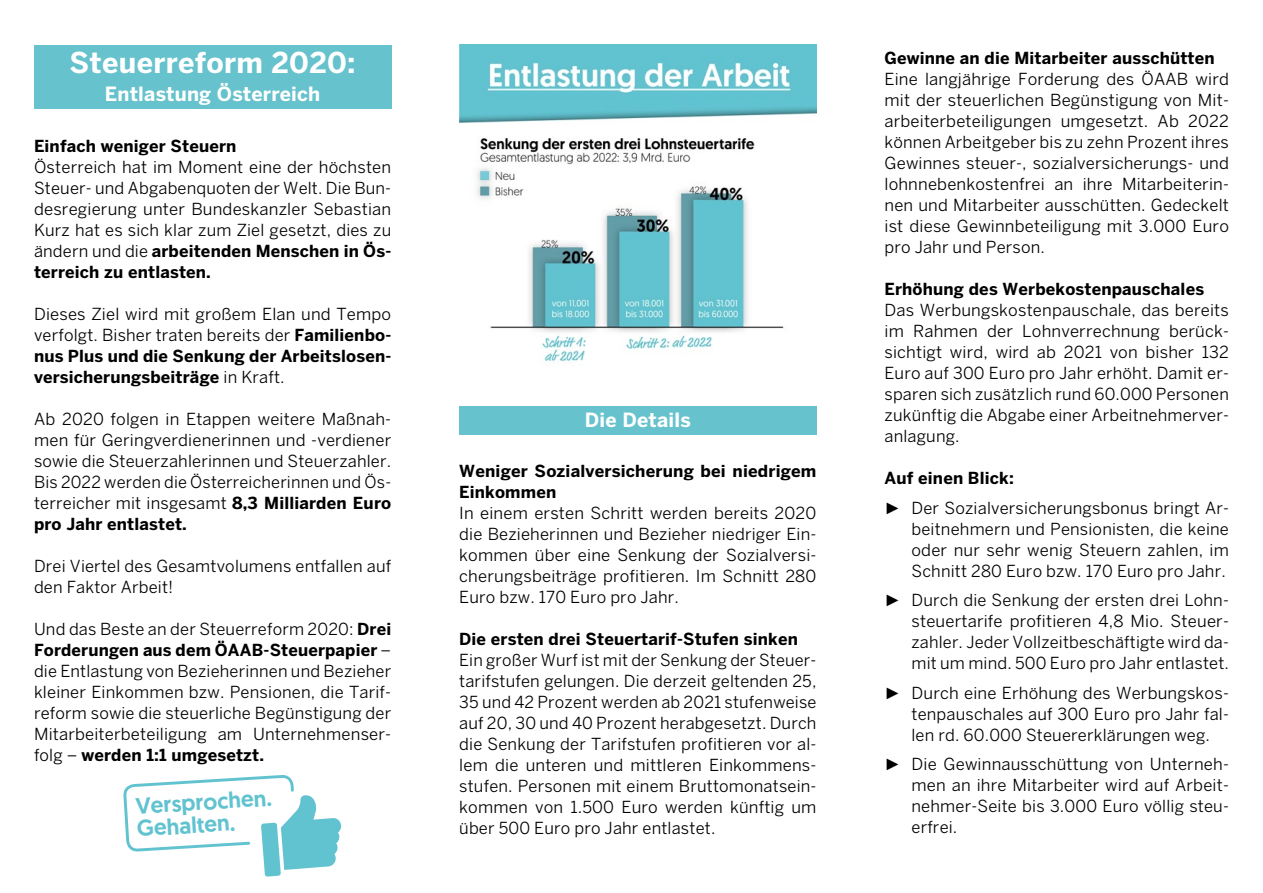
<style>
.page{position:relative;width:1263px;height:893px;background:#fff}
.page>*{position:absolute;margin:0;border:0;box-sizing:border-box;transform-origin:0 0}
.t1{font:700 28.5px "Benton Sans";letter-spacing:.01em;color:#fff}
.t2{font:500 22.65px/22.8px "Geomanist";color:#62c3d0}
.t3{font:700 19.5px "Benton Sans";letter-spacing:.01em;color:#fff}
.t4{font:16.5px/21px "Benton Sans";letter-spacing:.01em;color:#000;text-align:justify}
.t5{font:700 16.5px/21px "Benton Sans";letter-spacing:.01em;color:#000}
.s1{font-weight:700}
.s2{font-family:"Arial"}
</style>
<div class="page">
<div style="left:459px;top:406px;width:357px;height:29px;background:#66c2cc"></div>
<div style="left:34px;top:46px;width:357px;height:37px;background:#66c2cc"></div>
<div style="left:34px;top:80px;width:357px;height:29px;background:#66c2cc"></div>
<img style="left:459px;top:45px;width:357px;height:319px">
<svg style="left:124px;top:776px;width:217px;height:101px"></svg>
<h1 class="t1" style="left:70px;top:46px;width:288px">Steuerreform 2020:</h1>
<p class="t3" style="left:105px;top:82px;width:217px">Entlastung Österreich</p>
<p class="t5" style="left:34px;top:135px;width:204px">Einfach weniger Steuern</p>
<p class="t4" style="left:34px;top:156px;width:359px">Österreich hat im Moment eine der höchsten Steuer- und Abgabenquoten der Welt. Die Bun&shy;desregierung unter Bundeskanzler Sebastian Kurz hat es sich klar zum Ziel gesetzt, dies zu ändern und die <span class="s1">arbeitenden Menschen in Ös&shy;terreich zu entlasten.</span></p>
<p class="t4" style="left:34px;top:303px;width:359px">Dieses Ziel wird mit großem Elan und Tempo verfolgt. Bisher traten bereits der <span class="s1">Familienbo&shy;nus Plus und die Senkung der Arbeitslosen&shy;versicherungsbeiträge</span> in Kraft.</p>
<p class="t4" style="left:34px;top:408px;width:359px">Ab 2020 folgen in Etappen weitere Maßnah&shy;men für Geringverdienerinnen und -verdiener sowie die Steuerzahlerinnen und Steuerzahler.<br>Bis 2022 werden die Österreicherinnen und Ös&shy;terreicher mit insgesamt <span class="s1">8,3 Milliarden Euro pro Jahr entlastet.</span></p>
<p class="t4" style="left:34px;top:555px;width:359px">Drei Viertel des Gesamtvolumens entfallen auf den Faktor Arbeit!</p>
<p class="t4" style="left:34px;top:618px;width:359px">Und das Beste an der Steuerreform 2020: <span class="s1">Drei Forderungen aus dem ÖAAB-Steuerpapier</span> – die Entlastung von Bezieherinnen und Bezieher kleiner Einkommen bzw. Pensionen, die Tarif&shy;reform sowie die steuerliche Begünstigung der Mitarbeiterbeteiligung am Unternehmenser&shy;folg – <span class="s1">werden 1:1 umgesetzt.</span></p>
<h2 class="t2" style="left:135px;top:794px;width:138px;rotate:-3deg">Versprochen.<br>Gehalten.</h2>
<p class="t3" style="left:585px;top:408px;width:107px">Die Details</p>
<p class="t5" style="left:459px;top:461px;width:359px">Weniger Sozialversicherung bei niedrigem<br>Einkommen</p>
<p class="t4" style="left:459px;top:503px;width:359px">In einem ersten Schritt werden bereits 2020 die Bezieherinnen und Bezieher niedriger Ein&shy;kommen über eine Senkung der Sozialversi&shy;cherungsbeiträge profitieren. Im Schnitt 280<br>Euro bzw. 170 Euro pro Jahr.</p>
<p class="t5" style="left:459px;top:629px;width:340px">Die ersten drei Steuertarif-Stufen sinken</p>
<p class="t4" style="left:459px;top:650px;width:359px;text-align:left">Ein großer Wurf ist mit der Senkung der Steuer&shy;tarifstufen gelungen. Die derzeit geltenden 25, 35 und 42 Prozent werden ab 2021 stufenweise auf 20, 30 und 40 Prozent herabgesetzt. Durch die Senkung der Tarifstufen profitieren vor al&shy;lem die unteren und mittleren Einkommens&shy;stufen. Personen mit einem Bruttomonatsein&shy;kommen von 1.500 Euro werden künftig um über 500 Euro pro Jahr entlastet.</p>
<p class="t5" style="left:884px;top:48px;width:332px">Gewinne an die Mitarbeiter ausschütten</p>
<p class="t4" style="left:884px;top:69px;width:346px">Eine langjährige Forderung des ÖAAB wird mit der steuerlichen Begünstigung von Mit&shy;arbeiterbeteiligungen umgesetzt. Ab 2022 können Arbeitgeber bis zu zehn Prozent ihres Gewinnes steuer-, sozialversicherungs- und lohnnebenkostenfrei an ihre Mitarbeiterin&shy;nen und Mitarbeiter ausschütten. Gedeckelt ist diese Gewinnbeteiligung mit 3.000 Euro pro Jahr und Person.</p>
<p class="t5" style="left:884px;top:279px;width:321px">Erhöhung des Werbekostenpauschales</p>
<p class="t4" style="left:884px;top:300px;width:346px">Das Werbungskostenpauschale, das bereits im Rahmen der Lohnverrechnung berück&shy;sichtigt wird, wird ab 2021 von bisher 132<br>Euro auf 300 Euro pro Jahr erhöht. Damit er&shy;sparen sich zusätzlich rund 60.000 Personen zukünftig die Abgabe einer Arbeitnehmerver&shy;anlagung.</p>
<p class="t4" style="left:884px;top:463px;width:346px;line-height:29.5px"><span class="s1">Auf einen Blick:<br></span><span class="s2">►</span> Der Sozialversicherungsbonus bringt Ar-</p>
<p class="t4" style="left:911px;top:518px;width:319px">beitnehmern und Pensionisten, die keine oder nur sehr wenig Steuern zahlen, im Schnitt 280 Euro bzw. 170 Euro pro Jahr.</p>
<p class="t4" style="left:911px;top:590px;width:319px;text-indent:-27px"><span class="s2">►</span> Durch die Senkung der ersten drei Lohn&shy;steuertarife profitieren 4,8 Mio. Steuer&shy;zahler. Jeder Vollzeitbeschäftigte wird da&shy;mit um mind. 500 Euro pro Jahr entlastet.</p>
<p class="t4" style="left:911px;top:682px;width:319px;text-indent:-27px"><span class="s2">►</span> Durch eine Erhöhung des Werbungskos&shy;tenpauschales auf 300 Euro pro Jahr fal&shy;len rd. 60.000 Steuererklärungen weg.</p>
<p class="t4" style="left:911px;top:754px;width:319px;text-indent:-27px"><span class="s2">►</span> Die Gewinnausschüttung von Unterneh&shy;men an ihre Mitarbeiter wird auf Arbeit&shy;nehmer-Seite bis 3.000 Euro völlig steu&shy;erfrei.</p>
</div>
